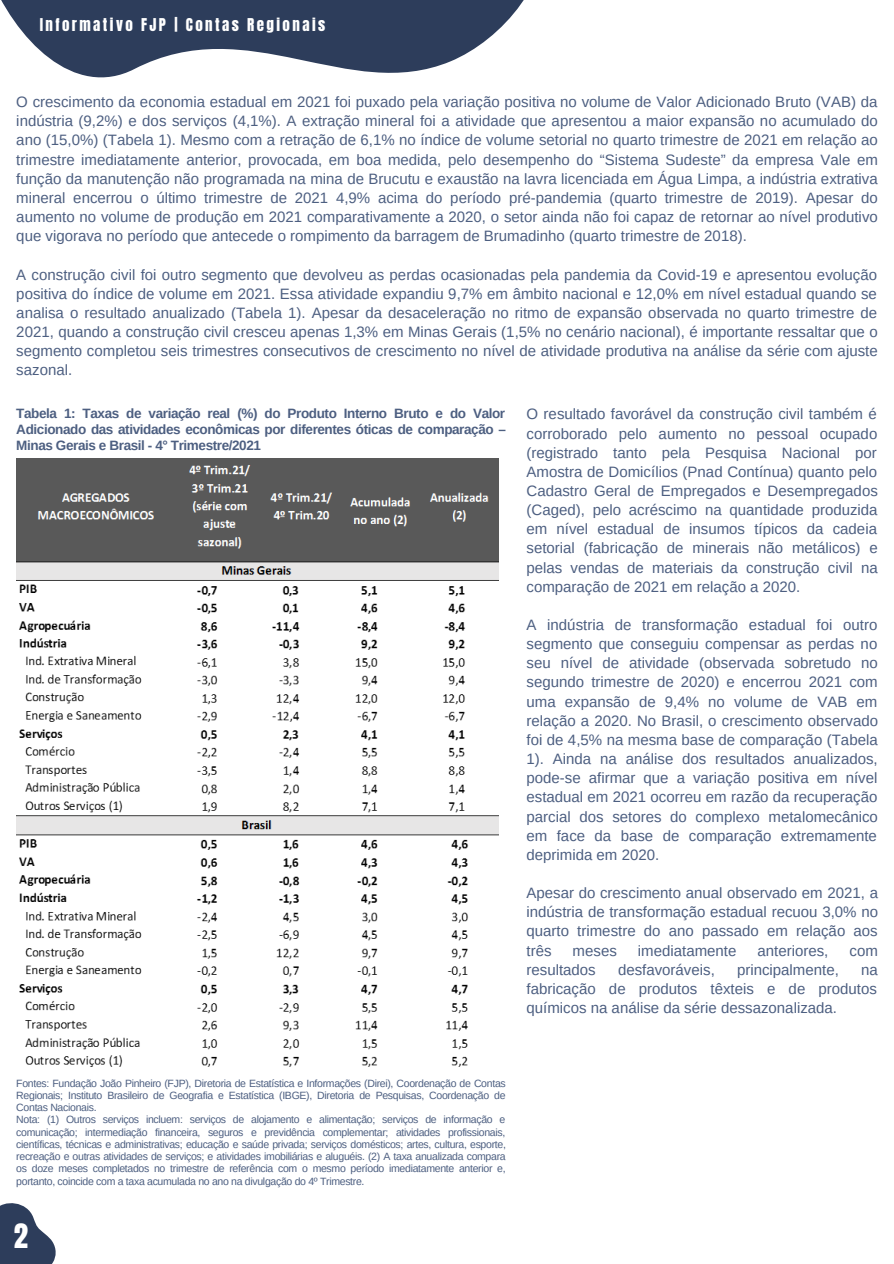
<style>
.page{position:relative;width:894px;height:1264px;background:#fff}
.page>*{position:absolute;margin:0;border:0;box-sizing:border-box;transform-origin:0 0}
.t1{font:28.8px "Anton";color:#fff}
.t2{font:15px/19.2px "Arimo";color:#4d5f81;text-align:justify}
.t3{font:15px "Anton";letter-spacing:.16em;color:#fff}
.t4{font:700 13.5px/15.8px "Arimo";letter-spacing:-.03em;color:#4d5f81;text-align:justify}
.t5{font:10.5px/12.3px "Arimo";letter-spacing:-.03em;color:#4d5f81;text-align:justify}
</style>
<div class="page">
<svg style="left:0;top:1203px;width:56px;height:60px"></svg>
<svg style="left:1px;top:0;width:523px;height:78px;fill:#2d3d5b"></svg>
<img style="left:16px;top:459px;width:482px;height:608px">
<p class="t3" style="left:40px;top:14px;width:287px">Informativo FJP | Contas Regionais</p>
<p class="t2" style="left:16px;top:92px;width:863px">O crescimento da economia estadual em 2021 foi puxado pela variação positiva no volume de Valor Adicionado Bruto (VAB) da indústria (9,2%) e dos serviços (4,1%). A extração mineral foi a atividade que apresentou a maior expansão no acumulado do ano (15,0%) (Tabela 1). Mesmo com a retração de 6,1% no índice de volume setorial no quarto trimestre de 2021 em relação ao trimestre imediatamente anterior, provocada, em boa medida, pelo desempenho do “Sistema Sudeste” da empresa Vale em função da manutenção não programada na mina de Brucutu e exaustão na lavra licenciada em Água Limpa, a indústria extrativa mineral encerrou o último trimestre de 2021 4,9% acima do período pré-pandemia (quarto trimestre de 2019). Apesar do aumento no volume de produção em 2021 comparativamente a 2020, o setor ainda não foi capaz de retornar ao nível produtivo que vigorava no período que antecede o rompimento da barragem de Brumadinho (quarto trimestre de 2018).</p>
<p class="t2" style="left:16px;top:265px;width:862px">A construção civil foi outro segmento que devolveu as perdas ocasionadas pela pandemia da Covid-19 e apresentou evolução positiva do índice de volume em 2021. Essa atividade expandiu 9,7% em âmbito nacional e 12,0% em nível estadual quando se analisa o resultado anualizado (Tabela 1). Apesar da desaceleração no ritmo de expansão observada no quarto trimestre de 2021, quando a construção civil cresceu apenas 1,3% em Minas Gerais (1,5% no cenário nacional), é importante ressaltar que o segmento completou seis trimestres consecutivos de crescimento no nível de atividade produtiva na análise da série com ajuste sazonal.</p>
<p class="t4" style="left:16px;top:405px;width:491px">Tabela 1: Taxas de variação real (%) do Produto Interno Bruto e do Valor Adicionado das atividades econômicas por diferentes óticas de comparação – Minas Gerais e Brasil - 4° Trimestre/2021</p>
<p class="t2" style="left:526px;top:404px;width:353px">O resultado favorável da construção civil também é corroborado pelo aumento no pessoal ocupado (registrado tanto pela Pesquisa Nacional por Amostra de Domicílios (Pnad Contínua) quanto pelo Cadastro Geral de Empregados e Desempregados (Caged), pelo acréscimo na quantidade produzida em nível estadual de insumos típicos da cadeia setorial (fabricação de minerais não metálicos) e pelas vendas de materiais da construção civil na comparação de 2021 em relação a 2020.</p>
<p class="t2" style="left:526px;top:615px;width:353px">A indústria de transformação estadual foi outro segmento que conseguiu compensar as perdas no seu nível de atividade (observada sobretudo no segundo trimestre de 2020) e encerrou 2021 com uma expansão de 9,4% no volume de VAB em relação a 2020. No Brasil, o crescimento observado foi de 4,5% na mesma base de comparação (Tabela 1). Ainda na análise dos resultados anualizados, pode-se afirmar que a variação positiva em nível estadual em 2021 ocorreu em razão da recuperação parcial dos setores do complexo metalomecânico em face da base de comparação extremamente deprimida em 2020.</p>
<p class="t2" style="left:526px;top:883px;width:353px">Apesar do crescimento anual observado em 2021, a indústria de transformação estadual recuou 3,0% no quarto trimestre do ano passado em relação aos três</p>
<p class="t2" style="left:572px;top:940px;width:46px">meses</p>
<p class="t2" style="left:637px;top:940px;width:100px">imediatamente</p>
<p class="t2" style="left:757px;top:940px;width:72px">anteriores,</p>
<p class="t2" style="left:849px;top:940px;width:30px">com</p>
<p class="t2" style="left:526px;top:959px;width:71px">resultados</p>
<p class="t2" style="left:617px;top:959px;width:98px">desfavoráveis,</p>
<p class="t2" style="left:736px;top:959px;width:103px">principalmente,</p>
<p class="t2" style="left:526px;top:959px;width:353px;text-indent:334px">na fabricação de produtos têxteis e de produtos químicos na análise da série dessazonalizada.</p>
<p class="t5" style="left:16px;top:1076px;width:491px">Fontes: Fundação João Pinheiro (FJP), Diretoria de Estatística e Informações (Direi), Coordenação de Contas Regionais; Instituto Brasileiro de Geografia e Estatística (IBGE), Diretoria de Pesquisas, Coordenação de Contas Nacionais.</p>
<p class="t5" style="left:16px;top:1113px;width:491px">Nota: (1) Outros serviços incluem: serviços de alojamento e alimentação; serviços de informação e comunicação; intermediação financeira, seguros e previdência complementar; atividades profissionais, científicas, técnicas e administrativas; educação e saúde privada; serviços domésticos; artes, cultura, esporte, recreação e outras atividades de serviços; e atividades imobiliárias e aluguéis. (2) A taxa anualizada compara os doze meses completados no trimestre de referência com o mesmo período imediatamente anterior e, portanto, coincide com a taxa acumulada no ano na divulgação do 4º Trimestre.</p>
<p class="t1" style="left:14px;top:1214px;width:16px">2</p>
</div>
